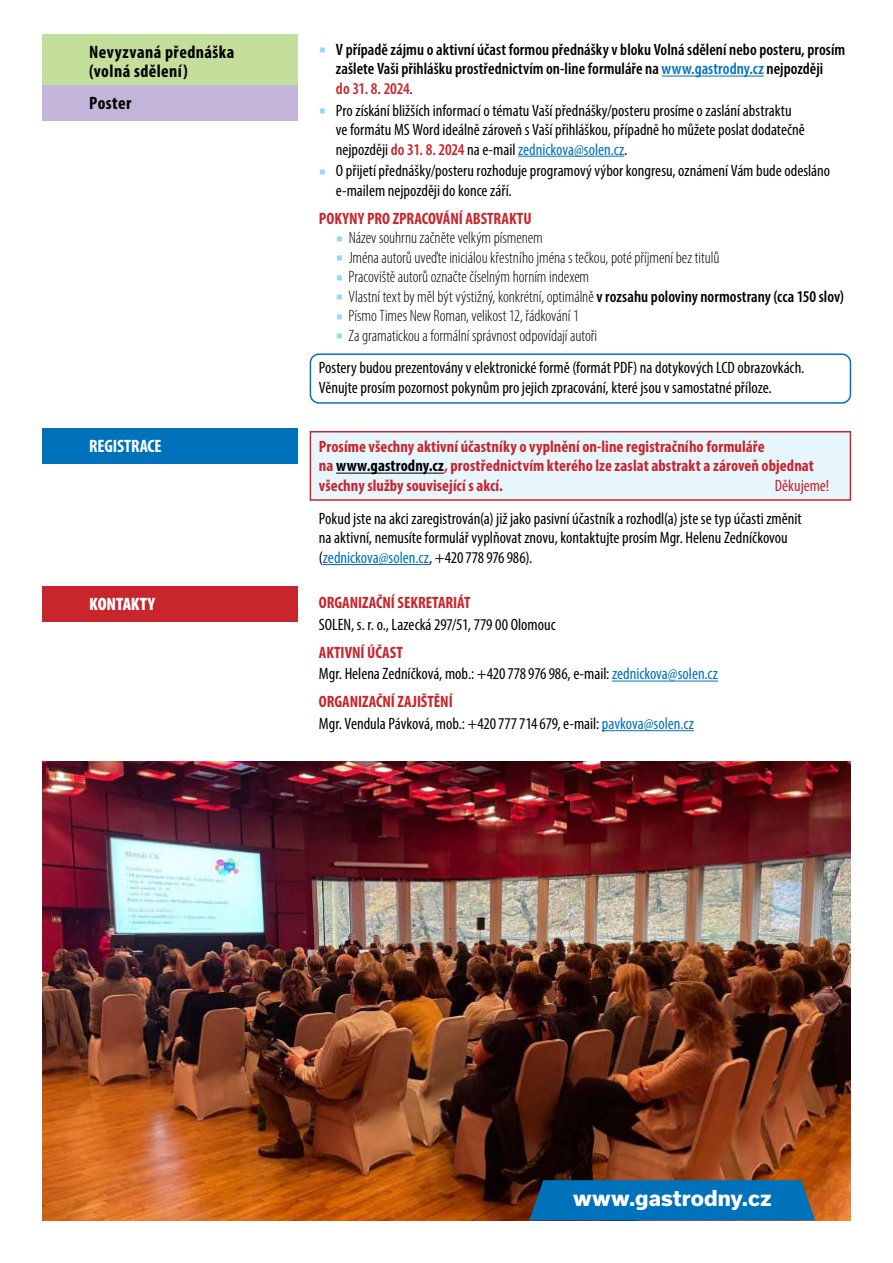
<style>
.page{position:relative;width:893px;height:1263px;background:#fff}
.page>*{position:absolute;margin:0;border:0;box-sizing:border-box;transform-origin:0 0}
.t1{font:800 21px "Usual";color:#fff}
.t2{font:700 condensed 18px/19.5px "Myriad Pro";letter-spacing:.025em;color:#000}
.t3{font:700 condensed 18px "Myriad Pro";letter-spacing:-.01em;color:#fff}
.t4{font:900 condensed 18px "Myriad Pro";letter-spacing:-.01em;color:#fff}
.t5{font:condensed 16.5px/19.5px "Myriad Pro";color:#000}
.t6{font:300 condensed 16.5px/19.5px "Myriad Pro";letter-spacing:-.005em;color:#000}
.t7{font:700 condensed 16.5px/19.5px "Myriad Pro";letter-spacing:.005em;color:#c9252c}
.t8{font:600 condensed 16.5px/19.5px "Myriad Pro";letter-spacing:.005em;color:#000}
.t9{font:condensed 16.5px "Myriad Pro";color:#c9252c}
.s1{color:#0072bc}
.s2{color:#c9252c}
.s3{font-weight:400}
.s4{font-weight:600;color:#c9252c}
.s5{font-weight:600}
.s6{color:#000}
.s7{font-weight:700;color:#c9252c}
</style>
<div class="page">
<div style="left:43px;top:34px;width:255px;height:55px;background:#c4df9b"></div>
<div style="left:43px;top:86px;width:255px;height:35px;background:#c2b5d9"></div>
<hr style="left:662px;top:76px;width:102px;height:1px;background:#0072bc">
<hr style="left:518px;top:156px;width:106px;height:1px;background:#0072bc">
<div style="left:310px;top:353px;width:541px;height:51px;border:2px solid #0072bc;border-radius:9px"></div>
<div style="left:43px;top:428px;width:255px;height:35px;background:#0072bc"></div>
<div style="left:310px;top:431px;width:541px;height:70px;background:#e7f6fd;border:2px solid #c9252c"></div>
<hr style="left:336px;top:473px;width:108px;height:1px;background:#000">
<hr style="left:323px;top:564px;width:106px;height:1px;background:#0072bc">
<div style="left:43px;top:586px;width:255px;height:35px;background:#c9252c"></div>
<hr style="left:612px;top:681px;width:106px;height:1px;background:#0072bc">
<hr style="left:602px;top:730px;width:92px;height:1px;background:#0072bc">
<img style="left:43px;top:761px;width:807px;height:459px">
<svg style="left:529px;top:1180px;width:286px;height:40px;background:#066eb2"></svg>
<p class="t2" style="left:89px;top:41px;width:147px">Nevyzvaná přednáška (volná sdělení)</p>
<p class="t2" style="left:89px;top:93px;width:44px">Poster</p>
<p class="t8" style="left:336px;top:39px;width:511px">V případě zájmu o aktivní účast formou přednášky v bloku Volná sdělení nebo posteru, prosím zašlete Vaši přihlášku prostřednictvím on‑line formuláře na <span class="s1">www.gastrodny.cz</span> nejpozději<br><span class="s2">do 31. 8. 2024</span><span class="s3">.</span></p>
<p class="t5" style="left:336px;top:100px;width:470px">Pro získání bližších informací o tématu Vaší přednášky/posteru prosíme o zaslání abstraktu ve formátu MS Word ideálně zároveň s Vaší přihláškou, případně ho můžete poslat dodatečně nejpozději <span class="s4">do 31. 8. 2024</span> na e-‑mail <span class="s1">zednickova@solen.cz</span>.</p>
<p class="t5" style="left:336px;top:161px;width:496px">O přijetí přednášky/posteru rozhoduje programový výbor kongresu, oznámení Vám bude odesláno e-‑mailem nejpozději do konce září.</p>
<p class="t7" style="left:319px;top:208px;width:214px">POKYNY PRO ZPRACOVÁNÍ ABSTRAKTU</p>
<p class="t6" style="left:349px;top:228px;width:497px">Název souhrnu začněte velkým písmenem<br>Jména autorů uveďte iniciálou křestního jména s tečkou, poté příjmení bez titulů<br>Pracoviště autorů označte číselným horním indexem<br>Vlastní text by měl být výstižný, konkrétní, optimálně <span class="s5">v rozsahu poloviny normostrany (cca 150 slov)<br></span>Písmo Times New Roman, velikost 12, řádkování 1<br>Za gramatickou a formální správnost odpovídají autoři</p>
<p class="t5" style="left:319px;top:358px;width:487px">Postery budou prezentovány v elektronické formě (formát PDF) na dotykových LCD obrazovkách.<br>Věnujte prosím pozornost pokynům pro jejich zpracování, které jsou v samostatné příloze.</p>
<p class="t3" style="left:89px;top:435px;width:74px">REGISTRACE</p>
<p class="t7" style="left:319px;top:436px;width:497px">Prosíme všechny aktivní účastníky o vyplnění on-line registračního formuláře<br>na <span class="s6">www.gastrodny.cz</span>, prostřednictvím kterého lze zaslat abstrakt a zároveň objednat všechny služby související s akcí.</p>
<p class="t9" style="left:775px;top:476px;width:56px">Děkujeme!</p>
<p class="t5" style="left:319px;top:508px;width:484px">Pokud jste na akci zaregistrován(a) již jako pasivní účastník a rozhodl(a) jste se typ účasti změnit na aktivní, nemusíte formulář vyplňovat znovu, kontaktujte prosím Mgr. Helenu Zedníčkovou (<span class="s1">zednickova@solen.cz</span>, +420778976986).</p>
<p class="t4" style="left:89px;top:592px;width:67px">KONTAKTY</p>
<p class="t7" style="left:319px;top:592px;width:153px">ORGANIZAČNÍ SEKRETARIÁT</p>
<p class="t5" style="left:319px;top:614px;width:238px">SOLEN, s. r. o., Lazecká 297/51, 779 00 Olomouc</p>
<p class="t5" style="left:319px;top:641px;width:401px;line-height:21.6px"><span class="s7">AKTIVNÍ ÚČAST<br></span>Mgr. Helena Zedníčková, mob.: +420778976986, e-‑mail: <span class="s1">zednickova@solen.cz</span></p>
<p class="t5" style="left:319px;top:691px;width:376px;line-height:21.6px"><span class="s7">ORGANIZAČNÍ ZAJIŠTĚNÍ<br></span>Mgr. Vendula Pávková, mob.: +420777714679, e-‑mail: <span class="s1">pavkova@solen.cz</span></p>
<p class="t1" style="left:573px;top:1186px;width:200px">www.gastrodny.cz</p>
</div>
